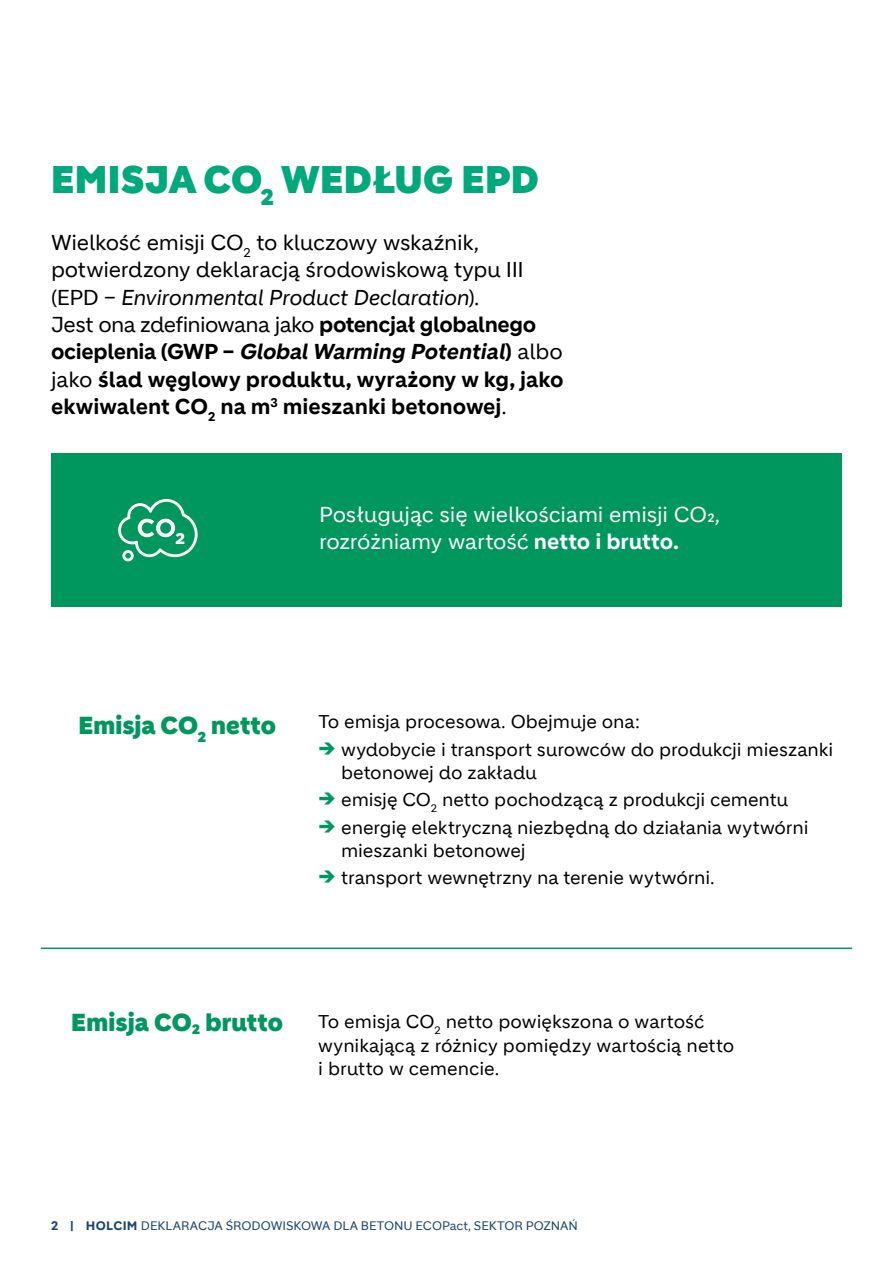
<style>
.page{position:relative;width:893px;height:1263px;background:#fff}
.page>*{position:absolute;margin:0;border:0;box-sizing:border-box;transform-origin:0 0}
.t1{font:900 37.5px "Holcim Headline";letter-spacing:.01em;color:#00a97c}
.t2{font:900 24px "Holcim Headline";color:#00975f}
.t3{font:21px/27.3px "Holcim";letter-spacing:-.015em;color:#000}
.t4{font:21px/27.3px "Holcim";letter-spacing:-.01em;color:#fff}
.t5{font:18px/23.4px "Holcim";letter-spacing:-.005em;color:#000}
.t6{font:12px "Holcim";color:#1c4470}
.s1{font-style:italic}
.s2{font-weight:700}
.s3{font-weight:700;font-style:italic}
.s4{font-family:"Holcim Headline";font-weight:900;font-size:21px;color:#00975f}
</style>
<div class="page">
<div style="left:51px;top:453px;width:791px;height:154px;background:#00975f"></div>
<svg style="left:118px;top:499px;width:80px;height:62px"></svg>
<hr style="left:41px;top:947px;width:811px;height:2px;background:#00975f">
<h1 class="t1" style="left:51px;top:157px;width:489px">EMISJA CO<sub>2</sub> WEDŁUG EPD</h1>
<p class="t3" style="left:51px;top:229px;width:514px">Wielkość emisji CO<sub>2</sub> to kluczowy wskaźnik, potwierdzony deklaracją środowiskową typu III (EPD – <span class="s1">Environmental Product Declaration</span>).<br>Jest ona zdefiniowana jako <span class="s2">potencjał globalnego<br>o c i e p l e n i a (GW P –</span> <span class="s3">GlobalWarming Potential</span><span class="s2">)</span> a l b o jako <span class="s2">ślad węglowy produktu, wyrażony w kg, jako ekwiwalent CO</span><sub>2</sub> <span class="s2">na m</span><sup>3</sup> <span class="s2">mieszanki betonowej</span>.</p>
<p class="t4" style="left:319px;top:501px;width:403px">Posługując się wielkościami emisji CO2, rozróżniamy wartość <span class="s2">netto i brutto.</span></p>
<h2 class="t2" style="left:78px;top:711px;width:199px">Emisja CO<sub>2</sub> netto</h2>
<p class="t5" style="left:318px;top:710px;width:323px">To emisja procesowa. Obejmuje ona:</p>
<p class="t5" style="left:341px;top:738px;width:494px;text-indent:-23px"><span class="s4">→</span> wydobycie i transport surowców do produkcji mieszanki betonowej do zakładu</p>
<p class="t5" style="left:318px;top:788px;width:472px"><span class="s4">→</span> emisję CO<sub>2</sub> netto pochodzącą z produkcji cementu</p>
<p class="t5" style="left:341px;top:816px;width:469px;text-indent:-23px"><span class="s4">→</span> energię elektryczną niezbędną do działania wytwórni mieszanki betonowej</p>
<p class="t5" style="left:318px;top:866px;width:398px"><span class="s4">→</span> transport wewnętrzny na terenie wytwórni.</p>
<h2 class="t2" style="left:71px;top:1008px;width:213px">Emisja CO₂ brutto</h2>
<p class="t5" style="left:318px;top:1010px;width:418px">To emisja CO<sub>2</sub> netto powiększona o wartość wynikającą z różnicy pomiędzy wartością netto i brutto w cemencie.</p>
<p class="t6" style="left:51px;top:1218px;width:529px"><span class="s2">2 | HOLCIM</span> DEKLARACJA ŚRODOWISKOWA DLA BETONU ECOPact, SEKTOR POZNAŃ</p>
</div>
